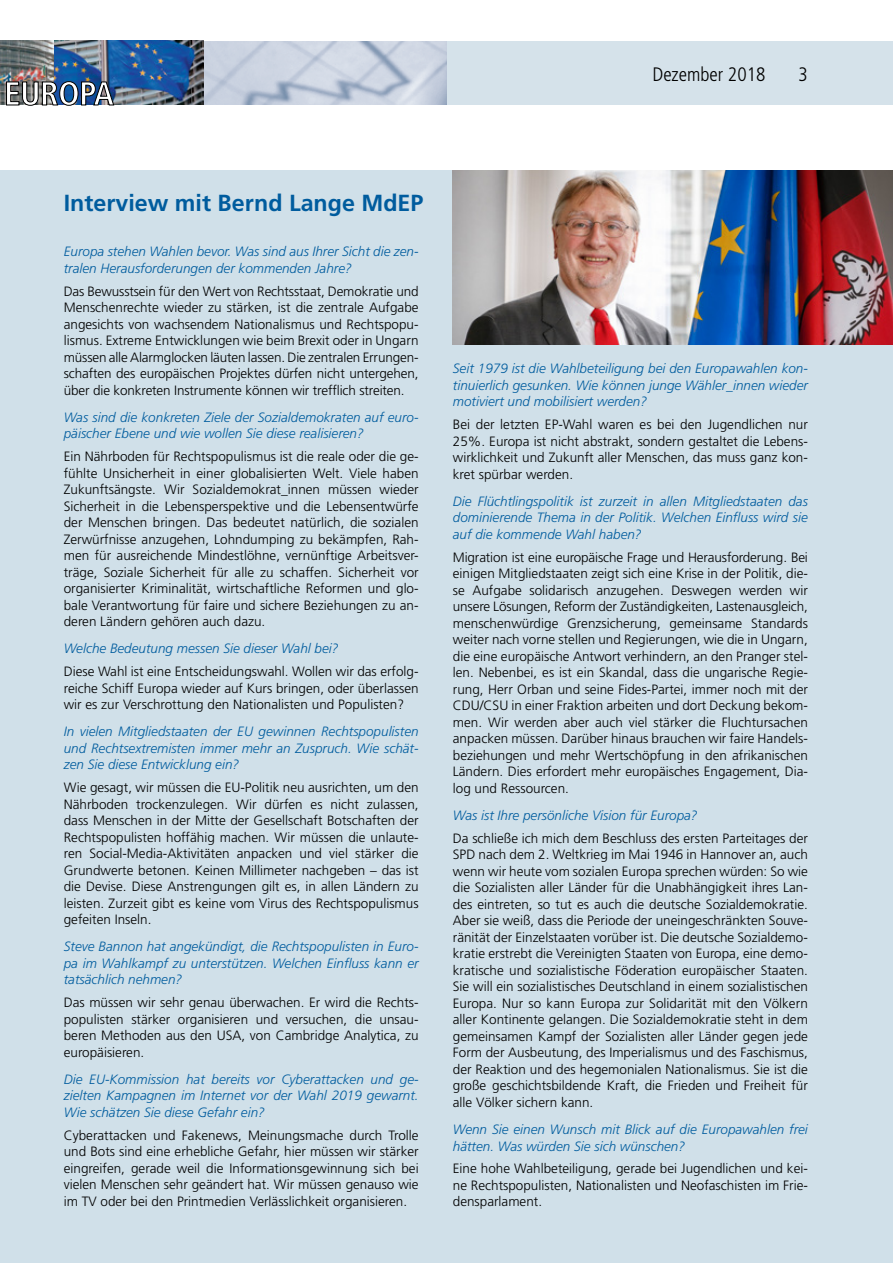
<style>
.page{position:relative;width:893px;height:1263px;background:#fff}
.page>*{position:absolute;margin:0;border:0;box-sizing:border-box;transform-origin:0 0}
.t1{font:700 23.25px "Frutiger";color:#005c9e}
.t2{font:300 condensed 19.5px "Frutiger";color:#000}
.t3{font:300 13.5px/16.5px "Frutiger";color:#000;text-align:justify}
.t4{font:italic 300 13.5px/16.5px "Frutiger";color:#005c9e;text-align:justify}
</style>
<div class="page">
<div style="left:0;top:41px;width:893px;height:64px;background:#d5e2ea"></div>
<img style="left:54px;top:41px;width:392px;height:64px">
<img style="left:0;top:41px;width:54px;height:40px">
<svg style="left:0;top:81px;width:114px;height:25px;background:#768291"></svg>
<div style="left:0;top:170px;width:893px;height:1093px;background:#d0e0e9"></div>
<img style="left:453px;top:170px;width:440px;height:174px">
<h2 class="t2" style="left:652px;top:63px;width:114px">Dezember 2018</h2>
<h2 class="t2" style="left:799px;top:63px;width:11px">3</h2>
<h1 class="t1" style="left:64px;top:189px;width:361px">Interview mit Bernd Lange MdEP</h1>
<p class="t4" style="left:64px;top:243px;width:356px">Europa stehen Wahlen bevor. Was sind aus Ihrer Sicht die zen&shy;tralen Herausforderungen der kommenden Jahre?</p>
<p class="t3" style="left:64px;top:283px;width:356px">Das Bewusstsein für den Wert von Rechtsstaat, Demokratie und Menschenrechte wieder zu stärken, ist die zentrale Aufgabe angesichts von wachsendem Nationalismus und Rechtspopu&shy;lismus. Extreme Entwicklungen wie beim Brexit oder in Ungarn müssen alle Alarmglocken läuten lassen. Die zentralen Errungen&shy;schaften des europäischen Projektes dürfen nicht untergehen, über die konkreten Instrumente können wir trefflich streiten.</p>
<p class="t4" style="left:64px;top:409px;width:356px">Was sind die konkreten Ziele der Sozialdemokraten auf euro&shy;päischer Ebene und wie wollen Sie diese realisieren?</p>
<p class="t3" style="left:64px;top:448px;width:356px">Ein Nährboden für Rechtspopulismus ist die reale oder die ge&shy;fühlte Unsicherheit in einer globalisierten Welt. Viele haben Zukunftsängste. Wir Sozialdemokrat_innen müssen wieder Sicherheit in die Lebensperspektive und die Lebensentwürfe der Menschen bringen. Das bedeutet natürlich, die sozialen Zerwürfnisse anzugehen, Lohndumping zu bekämpfen, Rah&shy;men für ausreichende Mindestlöhne, vernünftige Arbeitsver&shy;träge, Soziale Sicherheit für alle zu schaffen. Sicherheit vor organisierter Kriminalität, wirtschaftliche Reformen und glo&shy;bale Verantwortung für faire und sichere Beziehungen zu an&shy;deren Ländern gehören auch dazu.</p>
<p class="t4" style="left:64px;top:640px;width:276px">Welche Bedeutung messen Sie dieser Wahl bei?</p>
<p class="t3" style="left:64px;top:663px;width:356px">Diese Wahl ist eine Entscheidungswahl. Wollen wir das erfolg&shy;reiche Schiff Europa wieder auf Kurs bringen, oder überlassen wir es zur Verschrottung den Nationalisten und Populisten?</p>
<p class="t4" style="left:64px;top:723px;width:356px">In vielen Mitgliedstaaten der EU gewinnen Rechtspopulisten und Rechtsextremisten immer mehr an Zuspruch. Wie schät&shy;zen Sie diese Entwicklung ein?</p>
<p class="t3" style="left:64px;top:779px;width:356px">Wie gesagt, wir müssen die EU-Politik neu ausrichten, um den Nährboden trockenzulegen. Wir dürfen es nicht zulassen, dass Menschen in der Mitte der Gesellschaft Botschaften der Rechtspopulisten hoffähig machen. Wir müssen die unlaute&shy;ren Social-Media-Aktivitäten anpacken und viel stärker die Grundwerte betonen. Keinen Millimeter nachgeben – das ist die Devise. Diese Anstrengungen gilt es, in allen Ländern zu leisten. Zurzeit gibt es keine vom Virus des Rechtspopulismus gefeiten Inseln.</p>
<p class="t4" style="left:64px;top:938px;width:356px">Steve Bannon hat angekündigt, die Rechtspopulisten in Euro&shy;pa im Wahlkampf zu unterstützen. Welchen Einfluss kann er tatsächlich nehmen?</p>
<p class="t3" style="left:64px;top:994px;width:356px">Das müssen wir sehr genau überwachen. Er wird die Rechts&shy;populisten stärker organisieren und versuchen, die unsau&shy;beren Methoden aus den USA, von Cambridge Analytica, zu europäisieren.</p>
<p class="t4" style="left:64px;top:1071px;width:356px">Die EU-Kommission hat bereits vor Cyberattacken und ge&shy;zielten Kampagnen im Internet vor der Wahl 2019 gewarnt.<br>Wie schätzen Sie diese Gefahr ein?</p>
<p class="t3" style="left:64px;top:1127px;width:356px">Cyberattacken und Fakenews, Meinungsmache durch Trolle und Bots sind eine erhebliche Gefahr, hier müssen wir stärker eingreifen, gerade weil die Informationsgewinnung sich bei vielen Menschen sehr geändert hat. Wir müssen genauso wie im TV oder bei den Printmedien Verlässlichkeit organisieren.</p>
<p class="t4" style="left:453px;top:360px;width:357px">Seit 1979 ist die Wahlbeteiligung bei den Europawahlen kon&shy;tinuierlich gesunken. Wie können junge Wähler_innen wieder motiviert und mobilisiert werden?</p>
<p class="t3" style="left:453px;top:416px;width:357px">Bei der letzten EP-Wahl waren es bei den Jugendlichen nur 25%. Europa ist nicht abstrakt, sondern gestaltet die Lebens&shy;wirklichkeit und Zukunft aller Menschen, das muss ganz kon&shy;kret spürbar werden.</p>
<p class="t4" style="left:453px;top:493px;width:357px">Die Flüchtlingspolitik ist zurzeit in allen Mitgliedstaaten das dominierende Thema in der Politik. Welchen Einfluss wird sie auf die kommende Wahl haben?</p>
<p class="t3" style="left:453px;top:549px;width:357px">Migration ist eine europäische Frage und Herausforderung. Bei einigen Mitgliedstaaten zeigt sich eine Krise in der Politik, die&shy;se Aufgabe solidarisch anzugehen. Deswegen werden wir unsere Lösungen, Reform der Zuständigkeiten, Lastenausgleich, menschenwürdige Grenzsicherung, gemeinsame Standards weiter nach vorne stellen und Regierungen, wie die in Ungarn, die eine europäische Antwort verhindern, an den Pranger stel&shy;len. Nebenbei, es ist ein Skandal, dass die ungarische Regie&shy;rung, Herr Orban und seine Fides-Partei, immer noch mit der CDU/CSU in einer Fraktion arbeiten und dort Deckung bekom&shy;men. Wir werden aber auch viel stärker die Fluchtursachen anpacken müssen. Darüber hinaus brauchen wir faire Handels&shy;beziehungen und mehr Wertschöpfung in den afrikanischen Ländern. Dies erfordert mehr europäisches Engagement, Dia&shy;log und Ressourcen.</p>
<p class="t4" style="left:453px;top:807px;width:246px">Was ist Ihre persönliche Vision für Europa?</p>
<p class="t3" style="left:453px;top:830px;width:357px">Da schließe ich mich dem Beschluss des ersten Parteitages der SPD nach dem 2. Weltkrieg im Mai 1946 in Hannover an, auch wenn wir heute vom sozialen Europa sprechen würden: So wie die Sozialisten aller Länder für die Unabhängigkeit ihres Lan&shy;des eintreten, so tut es auch die deutsche Sozialdemokratie.<br>Aber sie weiß, dass die Periode der uneingeschränkten Souve&shy;ränität der Einzelstaaten vorüber ist. Die deutsche Sozialdemo&shy;kratie erstrebt die Vereinigten Staaten von Europa, eine demo&shy;kratische und sozialistische Föderation europäischer Staaten.<br>Sie will ein sozialistisches Deutschland in einem sozialistischen Europa. Nur so kann Europa zur Solidarität mit den Völkern aller Kontinente gelangen. Die Sozialdemokratie steht in dem gemeinsamen Kampf der Sozialisten aller Länder gegen jede Form der Ausbeutung, des Imperialismus und des Faschismus, der Reaktion und des hegemonialen Nationalismus. Sie ist die große geschichtsbildende Kraft, die Frieden und Freiheit für alle Völker sichern kann.</p>
<p class="t4" style="left:453px;top:1121px;width:357px">Wenn Sie einen Wunsch mit Blick auf die Europawahlen frei hätten. Was würden Sie sich wünschen?</p>
<p class="t3" style="left:453px;top:1160px;width:357px">Eine hohe Wahlbeteiligung, gerade bei Jugendlichen und kei&shy;ne Rechtspopulisten, Nationalisten und Neofaschisten im Frie&shy;densparlament.</p>
</div>
